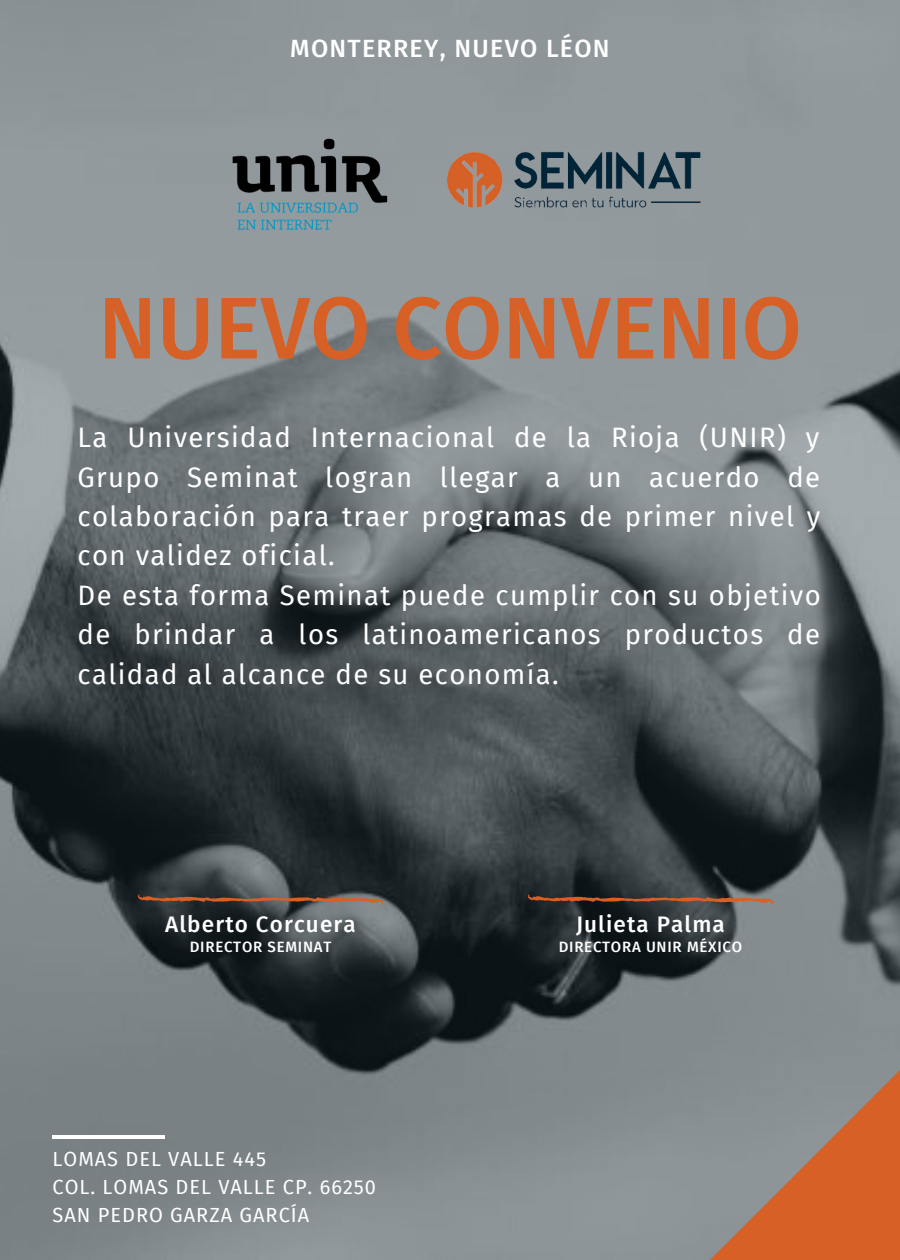
<style>
.page{position:relative;width:900px;height:1260px;background:#fff}
.page>*{position:absolute;margin:0;border:0;box-sizing:border-box;transform-origin:0 0}
.t1{font:500 87.5px "Fira Sans";color:#d66026}
.t2{font:27.5px/39.5px "Fira Sans";letter-spacing:.05em;color:#fff}
.t3{font:500 25px "Fira Sans";letter-spacing:.05em;color:#fff}
.t4{font:500 22.5px "Fira Sans";letter-spacing:.05em;color:#fff}
.t5{font:20px/28px "Fira Sans";letter-spacing:.05em;color:#fff}
.t6{font:500 15px "Fira Sans";letter-spacing:.05em;color:#fff}
</style>
<div class="page">
<img style="left:0;top:0;width:900px;height:1260px">
<hr style="left:53px;top:1135px;width:112px;height:4px;background:#fff">
<svg style="left:694px;top:1053px;width:206px;height:207px;background:#a97c66"></svg>
<svg style="left:138px;top:894px;width:246px;height:11px;background:#6c5042"></svg>
<svg style="left:528px;top:894px;width:246px;height:11px;background:#64483b"></svg>
<img style="left:196px;top:116px;width:227px;height:137px">
<img style="left:435px;top:143px;width:277px;height:75px">
<p class="t3" style="left:290px;top:34px;width:321px">MONTERREY, NUEVO LÉON</p>
<h1 class="t1" style="left:98px;top:277px;width:705px">NUEVO CONVENIO</h1>
<p class="t2" style="left:78px;top:418px;width:745px">La Universidad Internacional de la Rioja (UNIR) y Grupo Seminat logran llegar a un acuerdo de colaboración para traer programas de primer nivel y con validez oficial.<br>De esta forma Seminat puede cumplir con su objetivo de brindar a los latinoamericanos productos de calidad al alcance de su economía.</p>
<p class="t4" style="left:165px;top:911px;width:192px">Alberto Corcuera</p>
<p class="t6" style="left:190px;top:938px;width:143px">DIRECTOR SEMINAT</p>
<p class="t5" style="left:53px;top:1145px;width:325px">LOMAS DEL VALLE 445<br>COL. LOMAS DEL VALLE CP. 66250<br>SAN PEDRO GARZA GARCÍA</p>
<p class="t4" style="left:576px;top:911px;width:150px">Julieta Palma</p>
<p class="t6" style="left:559px;top:938px;width:185px">DIRECTORA UNIR MÉXICO</p>
</div>
